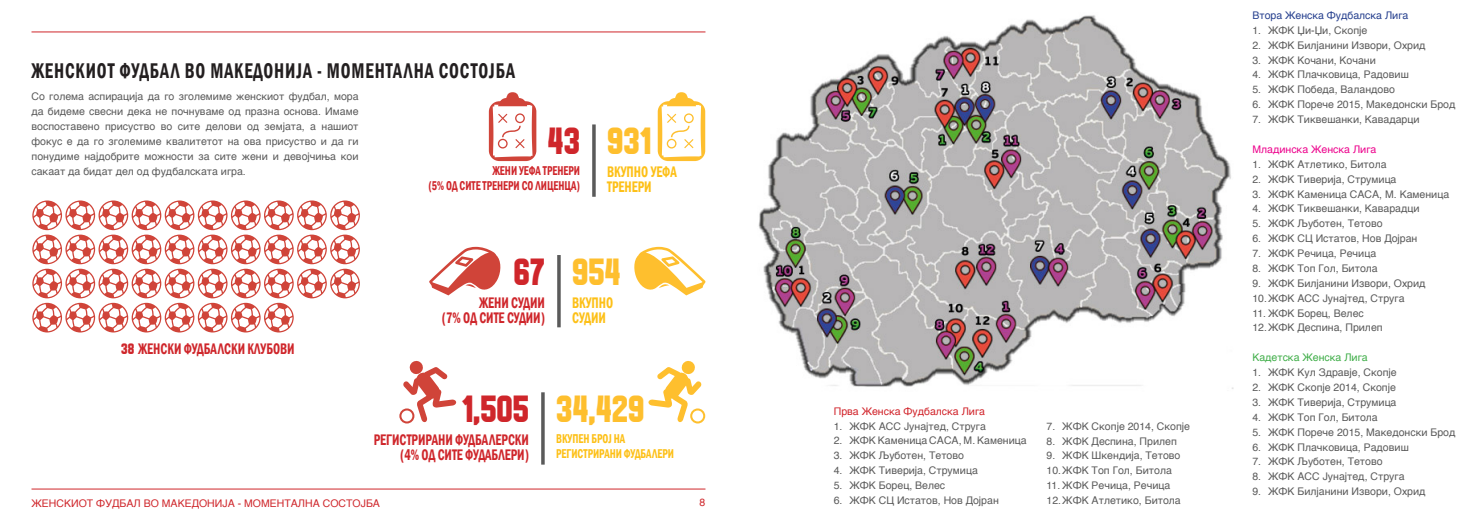
<style>
.page{position:relative;width:1474px;height:521px;background:#fff}
.page>*{position:absolute;margin:0;border:0;box-sizing:border-box;transform-origin:0 0}
.t1{font:39.38px "Hindenburg";color:#febf2e}
.t2{font:600 condensed 21.88px "Franklin Gothic";letter-spacing:.05em;color:#231f20;scale:.8 1}
.t3{font:600 condensed 15.75px/14.9px "Franklin Gothic";color:#cf262b;text-align:right;scale:.8 1}
.t4{font:600 condensed 15.75px/14.9px "Franklin Gothic";color:#fdc017;scale:.8 1}
.t5{font:600 condensed 13.12px/14.9px "Franklin Gothic";color:#cf262b;text-align:right;scale:.8 1}
.t6{font:600 condensed 13.12px/14.9px "Franklin Gothic";color:#fdc017;scale:.8 1}
.t7{font:10.5px/14.9px "Helvetica";color:#5a5a5a}
.t8{font:10.5px "Helvetica";color:#cf262b}
.t9{font:10.5px "Helvetica";color:#253f8e}
.t10{font:10.5px "Helvetica";color:#d1232a}
.t11{font:10.5px "Helvetica";color:#ed028c}
.t12{font:10.5px "Helvetica";color:#40ae49}
.s1{color:#cf262b}
.s2{font-family:"Hindenburg";font-weight:400;font-stretch:normal}
</style>
<div class="page">
<svg style="left:32px;top:200px;width:328px;height:132px"></svg>
<hr style="left:32px;top:32px;width:673px;height:1px;background:#cf262b">
<hr style="left:32px;top:488px;width:673px;height:1px;background:#cf262b">
<svg style="left:429px;top:247px;width:72px;height:48px"></svg>
<svg style="left:634px;top:247px;width:71px;height:48px"></svg>
<hr style="left:557px;top:255px;width:3px;height:72px;background:#5a5a5a">
<svg style="left:399px;top:361px;width:57px;height:62px"></svg>
<svg style="left:648px;top:361px;width:57px;height:62px"></svg>
<hr style="left:541px;top:392px;width:3px;height:73px;background:#5a5a5a">
<hr style="left:592px;top:124px;width:3px;height:73px;background:#5a5a5a">
<div style="left:489px;top:101px;width:47px;height:60px;background:#d04439;border-radius:11px"></div>
<svg style="left:492px;top:92px;width:40px;height:65px"></svg>
<div style="left:657px;top:101px;width:48px;height:60px;background:#febf2e;border-radius:11px"></div>
<svg style="left:661px;top:92px;width:40px;height:65px"></svg>
<img style="left:758px;top:15px;width:476px;height:374px">
<h2 class="t2" style="left:32px;top:56px;width:606px">ЖЕНСКИОТ ФУДБАЛ ВО МАКЕДОНИЈА - МОМЕНТАЛНА СОСТОЈБА</h2>
<p class="t7" style="left:32px;top:89px;width:328px;text-align:justify">Со голема аспирација да го зголемиме женскиот фудбал, мора да бидеме свесни дека не почнуваме од празна основа. Имаме воспоставено присуство во сите делови од земјата, а нашиот фокус е да го зголемиме квалитетот на ова присуство и да ги понудиме најдобрите можности за сите жени и девојчиња кои сакаат да бидат дел од фудбалската игра.</p>
<h1 class="t1" style="left:547px;top:120px;width:105px"><span class="s1">43</span> 931</h1>
<p class="t5" style="left:428px;top:163px;width:191px">ЖЕНИ УЕФА ТРЕНЕРИ<br>(5% ОД СИТЕ ТРЕНЕРИ СО ЛИЦЕНЦА)</p>
<h3 class="t4" style="left:607px;top:164px;width:88px">ВКУПНО УЕФА<br>ТРЕНЕРИ</h3>
<h3 class="t3" style="left:121px;top:341px;width:218px"><span class="s2">38</span> ЖЕНСКИ ФУДБАЛСКИ КЛУБОВИ</h3>
<h1 class="t1" style="left:513px;top:251px;width:109px"><span class="s1">67</span> 954</h1>
<h3 class="t3" style="left:442px;top:295px;width:130px">ЖЕНИ СУДИИ<br>(7% ОД СИТЕ СУДИИ)</h3>
<h3 class="t4" style="left:572px;top:295px;width:53px">ВКУПНО<br>СУДИИ</h3>
<h1 class="t1" style="left:461px;top:388px;width:184px"><span class="s1">1,505</span> 34,429</h1>
<h3 class="t3" style="left:374px;top:432px;width:195px">РЕГИСТРИРАНИ ФУДБАЛЕРСКИ (4% ОД СИТЕ ФУДАБЛЕРИ)</h3>
<p class="t6" style="left:556px;top:431px;width:149px">ВКУПЕН БРОЈ НА<br>РЕГИСТРИРАНИ ФУДБАЛЕРИ</p>
<p class="t8" style="left:32px;top:495px;width:350px">ЖЕНСКИОТ ФУДБАЛ ВО МАКЕДОНИЈА - МОМЕНТАЛНА СОСТОЈБА</p>
<p class="t8" style="left:699px;top:494px;width:7px">8</p>
<p class="t10" style="left:833px;top:403px;width:153px">Прва Женска Фудбалска Лига</p>
<p class="t7" style="left:833px;top:419px;width:154px">1. ЖФК АСС Јунајтед, Струга</p>
<p class="t7" style="left:833px;top:434px;width:194px">2. ЖФК Каменица САСА, М. Каменица</p>
<p class="t7" style="left:833px;top:448px;width:132px">3. ЖФК Љуботен, Тетово</p>
<p class="t7" style="left:833px;top:463px;width:146px">4. ЖФК Тиверија, Струмица</p>
<p class="t7" style="left:833px;top:478px;width:113px">5. ЖФК Борец, Велес</p>
<p class="t7" style="left:833px;top:493px;width:166px">6. ЖФК СЦ Истатов, Нов Дојран</p>
<p class="t7" style="left:1046px;top:419px;width:145px">7. ЖФК Скопје 2014, Скопје</p>
<p class="t7" style="left:1046px;top:434px;width:132px">8. ЖФК Деспина, Прилеп</p>
<p class="t7" style="left:1046px;top:448px;width:135px">9. ЖФК Шкендија, Тетово<br>10.ЖФК Топ Гол, Битола</p>
<p class="t7" style="left:1046px;top:478px;width:136px">11. ЖФК Речица, Речица<br>12.ЖФК Атлетико, Битола</p>
<p class="t9" style="left:1252px;top:7px;width:157px">Втора Женска Фудбалска Лига</p>
<p class="t7" style="left:1252px;top:23px;width:116px">1. ЖФК Џи-Џи, Скопје</p>
<p class="t7" style="left:1252px;top:38px;width:175px">2. ЖФК Билјанини Извори, Охрид</p>
<p class="t7" style="left:1252px;top:53px;width:125px">3. ЖФК Кочани, Кочани</p>
<p class="t7" style="left:1252px;top:68px;width:158px">4. ЖФК Плачковица, Радовиш</p>
<p class="t7" style="left:1252px;top:83px;width:144px">5. ЖФК Победа, Валандово</p>
<p class="t7" style="left:1252px;top:97px;width:205px">6. ЖФК Порече 2015, Македонски Брод</p>
<p class="t7" style="left:1252px;top:112px;width:169px">7. ЖФК Тиквешанки, Кавадарци</p>
<p class="t11" style="left:1252px;top:141px;width:125px">Младинска Женска Лига</p>
<p class="t7" style="left:1252px;top:157px;width:136px">1. ЖФК Атлетико, Битола</p>
<p class="t7" style="left:1252px;top:172px;width:146px">2. ЖФК Тиверија, Струмица</p>
<p class="t7" style="left:1252px;top:187px;width:198px">3. ЖФК Каменица САСА, М. Каменица</p>
<p class="t7" style="left:1252px;top:202px;width:169px">4. ЖФК Тиквешанки, Каварадци</p>
<p class="t7" style="left:1252px;top:216px;width:132px">5. ЖФК Љуботен, Тетово</p>
<p class="t7" style="left:1252px;top:231px;width:166px">6. ЖФК СЦ Истатов, Нов Дојран</p>
<p class="t7" style="left:1252px;top:246px;width:125px">7. ЖФК Речица, Речица</p>
<p class="t7" style="left:1252px;top:261px;width:127px">8. ЖФК Топ Гол, Битола</p>
<p class="t7" style="left:1252px;top:276px;width:175px">9. ЖФК Билјанини Извори, Охрид<br>10.ЖФК АСС Јунајтед, Струга</p>
<p class="t7" style="left:1252px;top:306px;width:132px">11. ЖФК Борец, Велес<br>12.ЖФК Деспина, Прилеп</p>
<p class="t12" style="left:1252px;top:349px;width:117px">Кадетска Женска Лига</p>
<p class="t7" style="left:1252px;top:365px;width:146px">1. ЖФК Кул Здравје, Скопје</p>
<p class="t7" style="left:1252px;top:380px;width:145px">2. ЖФК Скопје 2014, Скопје</p>
<p class="t7" style="left:1252px;top:395px;width:146px">3. ЖФК Тиверија, Струмица</p>
<p class="t7" style="left:1252px;top:410px;width:127px">4. ЖФК Топ Гол, Битола</p>
<p class="t7" style="left:1252px;top:425px;width:205px">5. ЖФК Порече 2015, Македонски Брод</p>
<p class="t7" style="left:1252px;top:440px;width:158px">6. ЖФК Плачковица, Радовиш</p>
<p class="t7" style="left:1252px;top:454px;width:132px">7. ЖФК Љуботен, Тетово</p>
<p class="t7" style="left:1252px;top:469px;width:154px">8. ЖФК АСС Јунајтед, Струга</p>
<p class="t7" style="left:1252px;top:484px;width:175px">9. ЖФК Билјанини Извори, Охрид</p>
</div>
